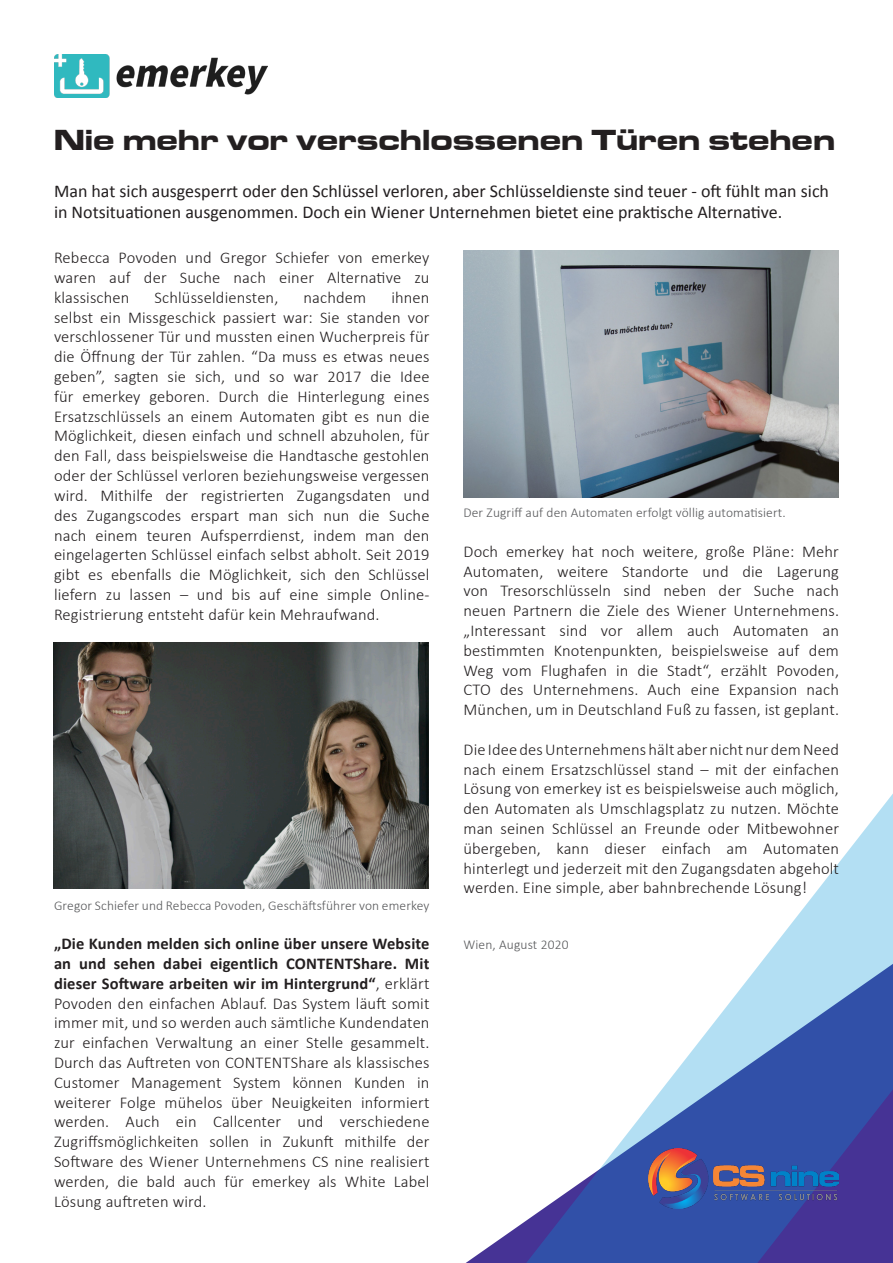
<style>
.page{position:relative;width:893px;height:1263px;background:#fff}
.page>*{position:absolute;margin:0;border:0;box-sizing:border-box;transform-origin:0 0}
.t1{font:30px "Microgramma D Bold Exte";letter-spacing:.02em;color:#231f20}
.t2{font:18px/21.6px "Calibri";color:#231f20}
.t3{font:300 16.5px/19.8px "Calibri";letter-spacing:.01em;color:#231f20;text-align:justify}
.t4{font:300 13.5px "Calibri";letter-spacing:.01em;color:#57585a}
.s1{font-weight:700}
</style>
<div class="page">
<svg style="left:466px;top:794px;width:427px;height:469px"></svg>
<img style="left:649px;top:1148px;width:190px;height:60px">
<img style="left:54px;top:55px;width:214px;height:42px">
<img style="left:53px;top:642px;width:376px;height:247px">
<img style="left:463px;top:251px;width:376px;height:246px">
<p class="t1" style="left:54px;top:120px;width:782px">Nie mehr vor verschlossenen Türen stehen</p>
<p class="t2" style="left:54px;top:180px;width:776px">Man hat sich ausgesperrt oder den Schlüssel verloren, aber Schlüsseldienste sind teuer - oft fühlt man sich in Notsituationen ausgenommen. Doch ein Wiener Unternehmen bietet eine praktische Alternative.</p>
<p class="t3" style="left:54px;top:247px;width:377px">Rebecca Povoden und Gregor Schiefer von emerkey waren auf der Suche nach einer Alternative zu klassischen</p>
<p class="t3" style="left:54px;top:287px;width:377px;text-indent:337px">ihnen selbst ein Missgeschick passiert war: Sie standen vor verschlossener Tür und mussten einen Wucherpreis für die Öffnung der Tür zahlen. “Da muss es etwas neues geben”, sagten sie sich, und so war 2017 die Idee für emerkey geboren. Durch die Hinterlegung eines Ersatzschlüssels an einem Automaten gibt es nun die Möglichkeit, diesen einfach und schnell abzuholen, für den Fall, dass beispielsweise die Handtasche gestohlen oder der Schlüssel verloren beziehungsweise vergessen wird. Mithilfe der registrierten Zugangsdaten und des Zugangscodes erspart man sich nun die Suche nach einem teuren Aufsperrdienst, indem man den eingelagerten Schlüssel einfach selbst abholt. Seit 2019 gibt es ebenfalls die Möglichkeit, sich den Schlüssel liefern zu lassen – und bis auf eine simple Online-Registrierung entsteht dafür kein Mehraufwand.</p>
<p class="t3" style="left:155px;top:287px;width:125px">Schlüsseldiensten,</p>
<p class="t3" style="left:304px;top:287px;width:64px">nachdem</p>
<p class="t4" style="left:463px;top:504px;width:324px">Der Zugriff auf den Automaten erfolgt völlig automatisiert.</p>
<p class="t3" style="left:463px;top:540px;width:377px">Doch emerkey hat noch weitere, große Pläne: Mehr Automaten, weitere Standorte und die Lagerung von Tresorschlüsseln sind neben der Suche nach neuen Partnern die Ziele des Wiener Unternehmens. „Interessant sind vor allem auch Automaten an bestimmten Knotenpunkten, beispielsweise auf dem Weg vom Flughafen in die Stadt“, erzählt Povoden, CTO des Unternehmens. Auch eine Expansion nach München, um in Deutschland Fuß zu fassen, ist geplant.</p>
<p class="t3" style="left:463px;top:738px;width:377px">Die Idee des Unternehmens hält aber nicht nur dem Need nach einem Ersatzschlüssel stand – mit der einfachen Lösung von emerkey ist es beispielsweise auch möglich, den Automaten als Umschlagsplatz zu nutzen. Möchte man seinen Schlüssel an Freunde oder Mitbewohner übergeben, kann dieser einfach am Automaten hinterlegt und jederzeit mit den Zugangsdaten abgeholt werden. Eine simple, aber bahnbrechende Lösung!</p>
<p class="t4" style="left:54px;top:897px;width:377px">Gregor Schiefer und Rebecca Povoden, Geschäftsführer von emerkey</p>
<p class="t3" style="left:54px;top:933px;width:377px"><span class="s1">„Die Kunden melden sich online über unsere Website an und sehen dabei eigentlich CONTENTShare. Mit dieser Software arbeiten wir im Hintergrund“</span>, erklärt Povoden den einfachen Ablauf. Das System läuft somit immer mit, und so werden auch sämtliche Kundendaten zur einfachen Verwaltung an einer Stelle gesammelt.<br>Durch das Auftreten von CONTENTShare als klassisches Customer Management System können Kunden in weiterer Folge mühelos über Neuigkeiten informiert werden. Auch ein Callcenter und verschiedene Zugriffsmöglichkeiten sollen in Zukunft mithilfe der Software des Wiener Unternehmens CS nine realisiert werden, die bald auch für emerkey als White Label Lösung auftreten wird.</p>
<p class="t4" style="left:463px;top:936px;width:106px">Wien, August 2020</p>
</div>
